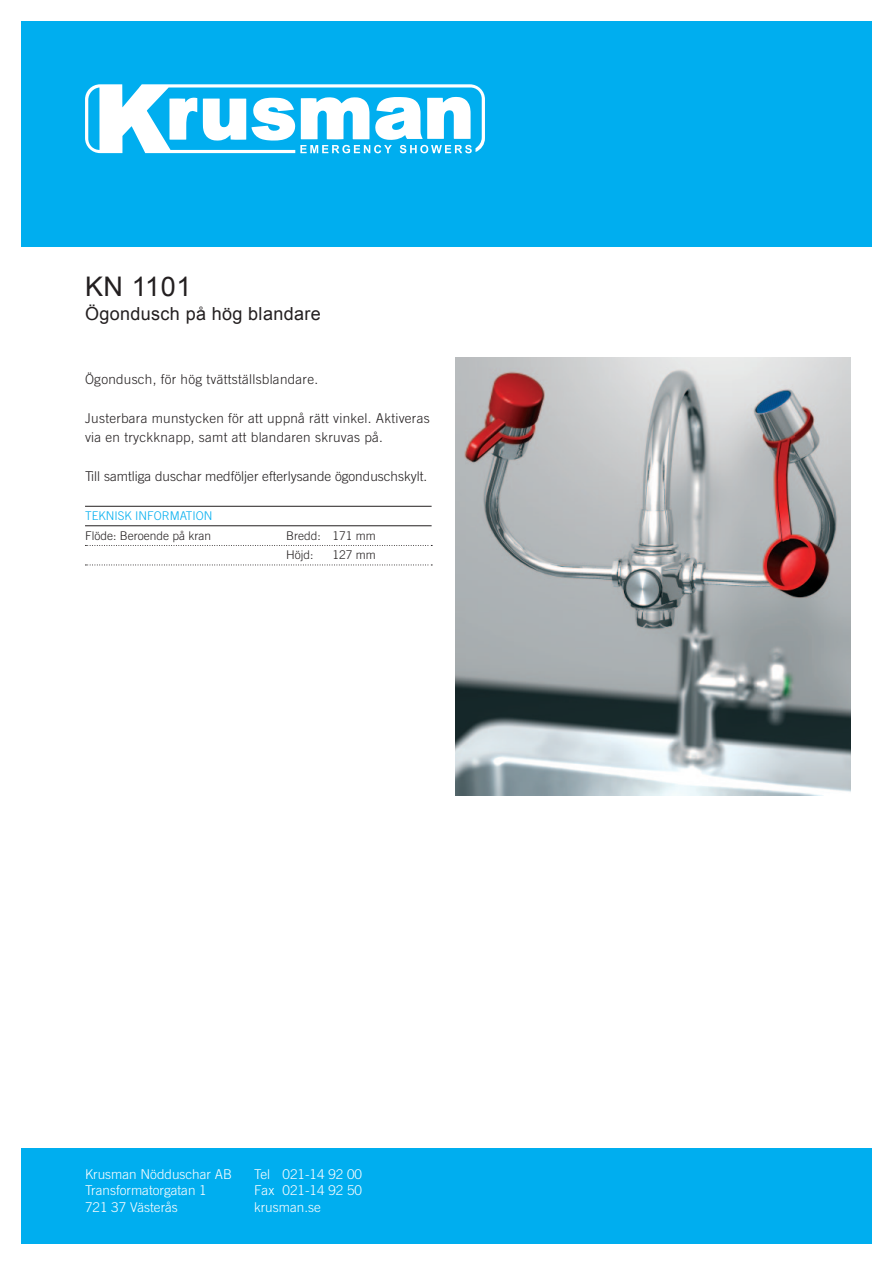
<style>
.page{position:relative;width:893px;height:1263px;background:#fff}
.page>*{position:absolute;margin:0;border:0;box-sizing:border-box;transform-origin:0 0}
.t1{font:27px "Arial";letter-spacing:.02em;color:#231f20}
.t2{font:18px "Arial";letter-spacing:.02em;color:#231f20}
.t3{font:300 13.5px/19.5px "Trade Gothic LT Std";letter-spacing:.02em;color:#231f20}
.t4{font:300 13.5px/16.2px "Trade Gothic LT Std";color:#fff}
.t5{font:300 13.5px "Trade Gothic LT Std";color:#231f20}
.t6{font:300 12px/19.5px "Trade Gothic LT Std";color:#231f20}
.t7{font:300 12px "Trade Gothic LT Std";color:#00aeef}
</style>
<div class="page">
<div style="left:21px;top:21px;width:851px;height:226px;background:#00aeef"></div>
<div style="left:21px;top:1148px;width:851px;height:96px;background:#00aeef"></div>
<hr style="left:85px;top:506px;width:347px;height:1px;background:#231f20">
<hr style="left:85px;top:525px;width:347px;height:1px;background:#231f20">
<svg style="left:85px;top:545px;width:347px;height:1px"></svg>
<svg style="left:85px;top:565px;width:347px;height:1px"></svg>
<svg style="left:85px;top:84px;width:400px;height:69px"></svg>
<img style="left:455px;top:357px;width:395px;height:438px">
<h1 class="t1" style="left:85px;top:269px;width:108px">KN 1101</h1>
<h2 class="t2" style="left:85px;top:302px;width:237px">Ögondusch på hög blandare</h2>
<p class="t3" style="left:85px;top:369px;width:235px">Ögondusch, för hög tvättställsblandare.</p>
<p class="t3" style="left:85px;top:408px;width:346px">Justerbara munstycken för att uppnå rätt vinkel. Aktiveras via en tryckknapp, samt att blandaren skruvas på.</p>
<p class="t5" style="left:85px;top:469px;width:344px">Till samtliga duschar medföljer efterlysande ögonduschskylt.</p>
<p class="t7" style="left:85px;top:509px;width:129px">TEKNISK INFORMATION</p>
<p class="t6" style="left:85px;top:526px;width:128px">Flöde: Beroende på kran</p>
<p class="t6" style="left:286px;top:526px;width:91px">Bredd: 171 mm<br>Höjd:</p>
<p class="t6" style="left:333px;top:545px;width:45px">127 mm</p>
<p class="t4" style="left:85px;top:1166px;width:149px">Krusman Nödduschar AB<br>Transformatorgatan 1<br>721 37 Västerås</p>
<p class="t4" style="left:254px;top:1166px;width:110px;text-align:justify">Tel 021-14 92 00<br>Fax 021-14 92 50 krusman.se</p>
</div>
